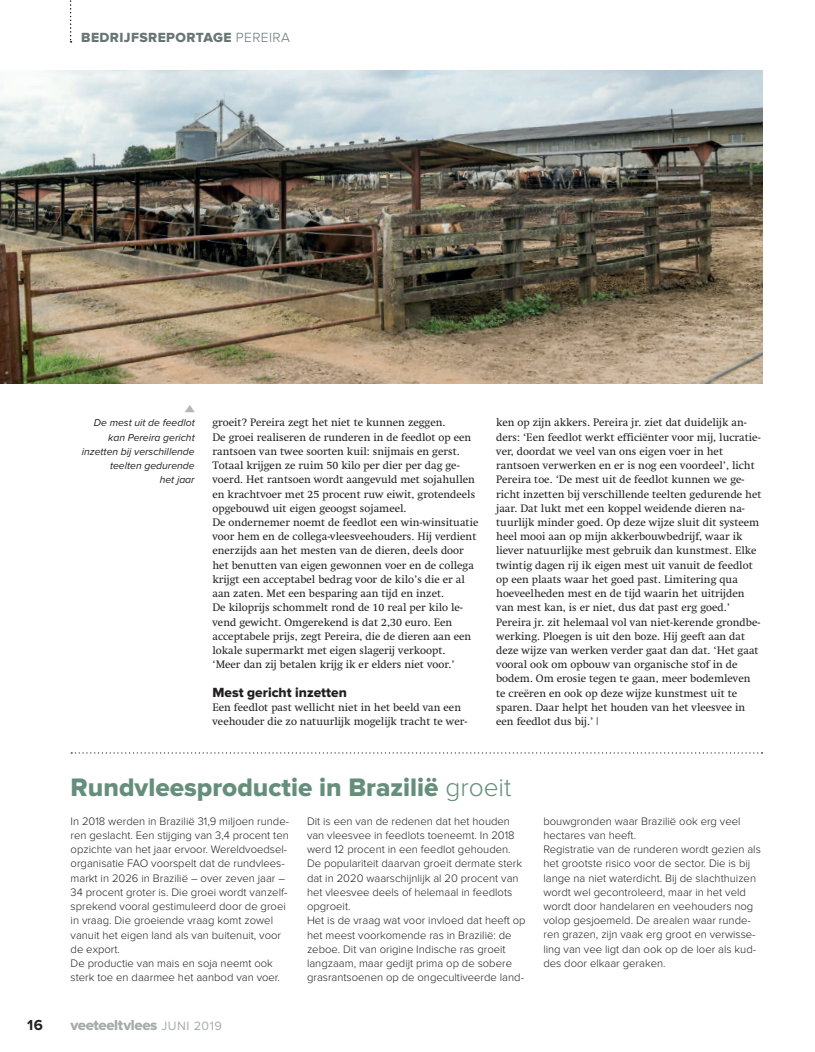
<style>
.page{position:relative;width:815px;height:1052px;background:#fff}
.page>*{position:absolute;margin:0;border:0;box-sizing:border-box;transform-origin:0 0}
.t1{font:26.25px "Proxima Nova Extrabld";color:#658e7b}
.t2{font:15px "Proxima Nova Extrabld";letter-spacing:-.025em;color:#a6acac}
.t3{font:700 15px "Proxima Nova";color:#231f20}
.t4{font:13.75px "Proxima Nova Extrabld";letter-spacing:.03em;color:#687575}
.t5{font:13.75px "Proxima Nova Extrabld";color:#231f20}
.t6{font:300 11.25px/14.2px "Proxima Nova";color:#231f20}
.t7{font:11px/14.2px "Swift LT Pro";color:#231f20}
.t8{font:italic 10.38px/14.2px "Proxima Nova";color:#231f20;text-align:right}
.s1{font-family:"Proxima Nova";font-weight:300}
.s2{font-family:"Univers LT Pro 45";font-weight:300}
.s3{font-family:"Proxima Nova";font-size:12.5px}
</style>
<div class="page">
<svg style="left:185px;top:405px;width:10px;height:7px"></svg>
<svg style="left:70px;top:0;width:2px;height:42px"></svg>
<img style="left:0;top:71px;width:761px;height:313px">
<svg style="left:71px;top:752px;width:691px;height:1px"></svg>
<p class="t4" style="left:81px;top:30px;width:210px">BEDRIJFSREPORTAGE <span class="s1">PEREIRA</span></p>
<p class="t8" style="left:82px;top:416px;width:114px">De mest uit de feedlot kan Pereira gericht inzetten bij verschillende teelten gedurende<br>het jaar</p>
<p class="t7" style="left:212px;top:415px;width:267px">groeit? Pereira zegt het niet te kunnen zeggen.<br>De groei realiseren de runderen in de feedlot op een rantsoen van twee soorten kuil: snĳmais en gerst.<br>Totaal krĳgen ze ruim 50 kilo per dier per dag ge&shy;voerd. Het rantsoen wordt aangevuld met sojahullen en krachtvoer met 25 procent ruw eiwit, grotendeels opgebouwd uit eigen geoogst sojameel.<br>De ondernemer noemt de feedlot een win-winsituatie voor hem en de collega-vleesveehouders. Hĳ verdient enerzĳds aan het mesten van de dieren, deels door het benutten van eigen gewonnen voer en de collega krĳgt een acceptabel bedrag voor de kilo’s die er al aan zaten. Met een besparing aan tĳd en inzet.<br>De kiloprĳs schommelt rond de 10 real per kilo le&shy;vend gewicht. Omgerekend is dat 2,30 euro. Een acceptabele prĳs, zegt Pereira, die de dieren aan een lokale supermarkt met eigen slagerĳ verkoopt.<br>‘Meer dan zĳ betalen krĳg ik er elders niet voor.’</p>
<p class="t5" style="left:212px;top:684px;width:136px">Mest gericht inzetten</p>
<p class="t7" style="left:212px;top:700px;width:256px">Een feedlot past wellicht niet in het beeld van een veehouder die zo natuurlĳk mogelĳk tracht te wer-</p>
<p class="t7" style="left:496px;top:415px;width:267px">ken op zĳn akkers. Pereira jr. ziet dat duidelĳk an&shy;ders: ‘Een feedlot werkt efficiënter voor mĳ, lucratie&shy;ver, doordat we veel van ons eigen voer in het rantsoen verwerken en er is nog een voordeel’, licht Pereira toe. ‘De mest uit de feedlot kunnen we ge&shy;richt inzetten bĳ verschillende teelten gedurende het jaar. Dat lukt met een koppel weidende dieren na&shy;tuurlĳk minder goed. Op deze wĳze sluit dit systeem heel mooi aan op mĳn akkerbouwbedrĳf, waar ik liever natuurlĳke mest gebruik dan kunstmest. Elke twintig dagen rĳ ik eigen mest uit vanuit de feedlot op een plaats waar het goed past. Limitering qua hoeveelheden mest en de tĳd waarin het uitrĳden van mest kan, is er niet, dus dat past erg goed.’ Pereira jr. zit helemaal vol van niet-kerende grondbe&shy;werking. Ploegen is uit den boze. Hĳ geeft aan dat deze wĳze van werken verder gaat dan dat. ‘Het gaat vooral ook om opbouw van organische stof in de bodem. Om erosie tegen te gaan, meer bodemleven te creëren en ook op deze wĳze kunstmest uit te sparen. Daar helpt het houden van het vleesvee in een feedlot dus bĳ.’ <span class="s2">l</span></p>
<h1 class="t1" style="left:71px;top:772px;width:442px">Rundvleesproductie in Brazilië <span class="s1">groeit</span></h1>
<p class="t6" style="left:71px;top:814px;width:220px">In 2018 werden in Brazilië 31,9 miljoen runde&shy;ren geslacht. Een stijging van 3,4 procent ten opzichte van het jaar ervoor. Wereldvoedsel&shy;organisatie FAO voorspelt dat de rundvlees&shy;markt in 2026 in Brazilië – over zeven jaar – 34 procent groter is. Die groei wordt vanzelf&shy;sprekend vooral gestimuleerd door de groei in vraag. Die groeiende vraag komt zowel vanuit het eigen land als van buitenuit, voor de export.<br>De productie van mais en soja neemt ook sterk toe en daarmee het aanbod van voer.</p>
<p class="t6" style="left:307px;top:814px;width:220px">Dit is een van de redenen dat het houden van vleesvee in feedlots toeneemt. In 2018 werd 12 procent in een feedlot gehouden.<br>De populariteit daarvan groeit dermate sterk dat in 2020 waarschijnlijk al 20 procent van het vleesvee deels of helemaal in feedlots opgroeit.<br>Het is de vraag wat voor invloed dat heeft op het meest voorkomende ras in Brazilië: de zeboe. Dit van origine Indische ras groeit langzaam, maar gedijt prima op de sobere grasrantsoenen op de ongecultiveerde land-</p>
<p class="t6" style="left:543px;top:814px;width:219px">bouwgronden waar Brazilië ook erg veel hectares van heeft.<br>Registratie van de runderen wordt gezien als het grootste risico voor de sector. Die is bij lange na niet waterdicht. Bij de slachthuizen wordt wel gecontroleerd, maar in het veld wordt door handelaren en veehouders nog volop gesjoemeld. De arealen waar runde&shy;ren grazen, zijn vaak erg groot en verwisse&shy;ling van vee ligt dan ook op de loer als kud&shy;des door elkaar geraken.</p>
<h2 class="t3" style="left:27px;top:1016px;width:17px">16</h2>
<h2 class="t2" style="left:71px;top:1016px;width:153px">veeteeltvlees <span class="s3">JUNI 2019</span></h2>
</div>
